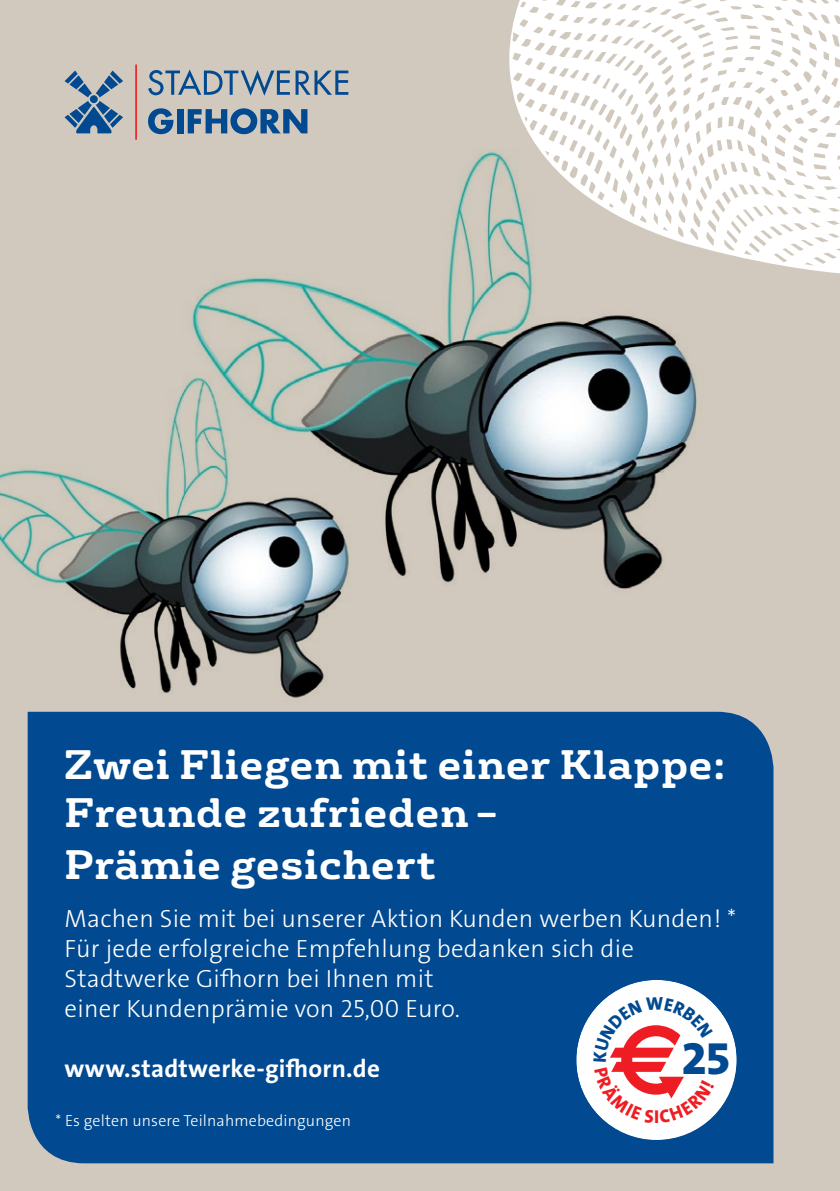
<style>
.page{position:relative;width:840px;height:1191px;background:#fff}
.page>*{position:absolute;margin:0;border:0;box-sizing:border-box;transform-origin:0 0}
.t1{font:47px "The Sans Veolia W8 Ex Bld";color:#014990}
.t2{font:700 40px/48px "FS Rufus";letter-spacing:.02em;color:#fff}
.t3{font:25px/30px "The Sans Veolia W3 Lig";letter-spacing:.01em;color:#fff}
.t4{font:25px "The Sans Veolia W7 Bld";letter-spacing:.01em;color:#fff}
.t5{font:18.6px "The Sans Veolia W8 Ex Bld";color:#ee1d23}
.t6{font:16px "The Sans Veolia W3 Lig";letter-spacing:.01em;color:#fff}
</style>
<div class="page">
<div style="left:0;top:0;width:839px;height:1191px;background:#d1c9bd"></div>
<hr style="left:135px;top:64px;width:2px;height:76px;background:#ee1d23">
<svg style="left:148px;top:69px;width:200px;height:27px"></svg>
<svg style="left:148px;top:108px;width:25px;height:26px"></svg>
<div style="left:177px;top:109px;width:6px;height:24px;background:#014990"></div>
<svg style="left:64px;top:71px;width:59px;height:62px"></svg>
<div style="left:90px;top:95px;width:8px;height:8px;background:#014990;border-radius:50%"></div>
<div style="left:28px;top:712px;width:745px;height:451px;background:#014990"></div>
<img style="left:181px;top:108px;width:516px;height:481px">
<img style="left:0;top:341px;width:366px;height:395px">
<img style="left:479px;top:319px;width:214px;height:184px">
<img style="left:192px;top:498px;width:153px;height:137px">
<svg style="left:493px;top:0;width:346px;height:284px;fill:#fff"></svg>
<div style="left:576px;top:980px;width:160px;height:160px;background:#fff;border-radius:50%"></div>
<svg style="left:593px;top:997px;width:121px;height:126px"></svg>
<h2 class="t2" style="left:64px;top:737px;width:661px">Zwei Fliegen mit einer Klappe:<br>Freunde zufrieden –</h2>
<h2 class="t2" style="left:64px;top:837px;width:373px">Prämie gesichert</h2>
<p class="t3" style="left:64px;top:904px;width:673px">Machen Sie mit bei unserer Aktion Kunden werben Kunden! * Für jede erfolgreiche Empfehlung bedanken sich die Stadtwerke Gifhorn bei Ihnen mit<br>einer Kundenprämie von 25,00 Euro.</p>
<p class="t4" style="left:64px;top:1052px;width:316px">www.stadtwerke-gifhorn.de</p>
<p class="t6" style="left:55px;top:1110px;width:297px">* Es gelten unsere Teilnahmebedingungen</p>
<p class="t5" style="left:654px;top:1104px;width:7px">I</p>
<h1 class="t1" style="left:681px;top:1027px;width:51px">25</h1>
</div>
